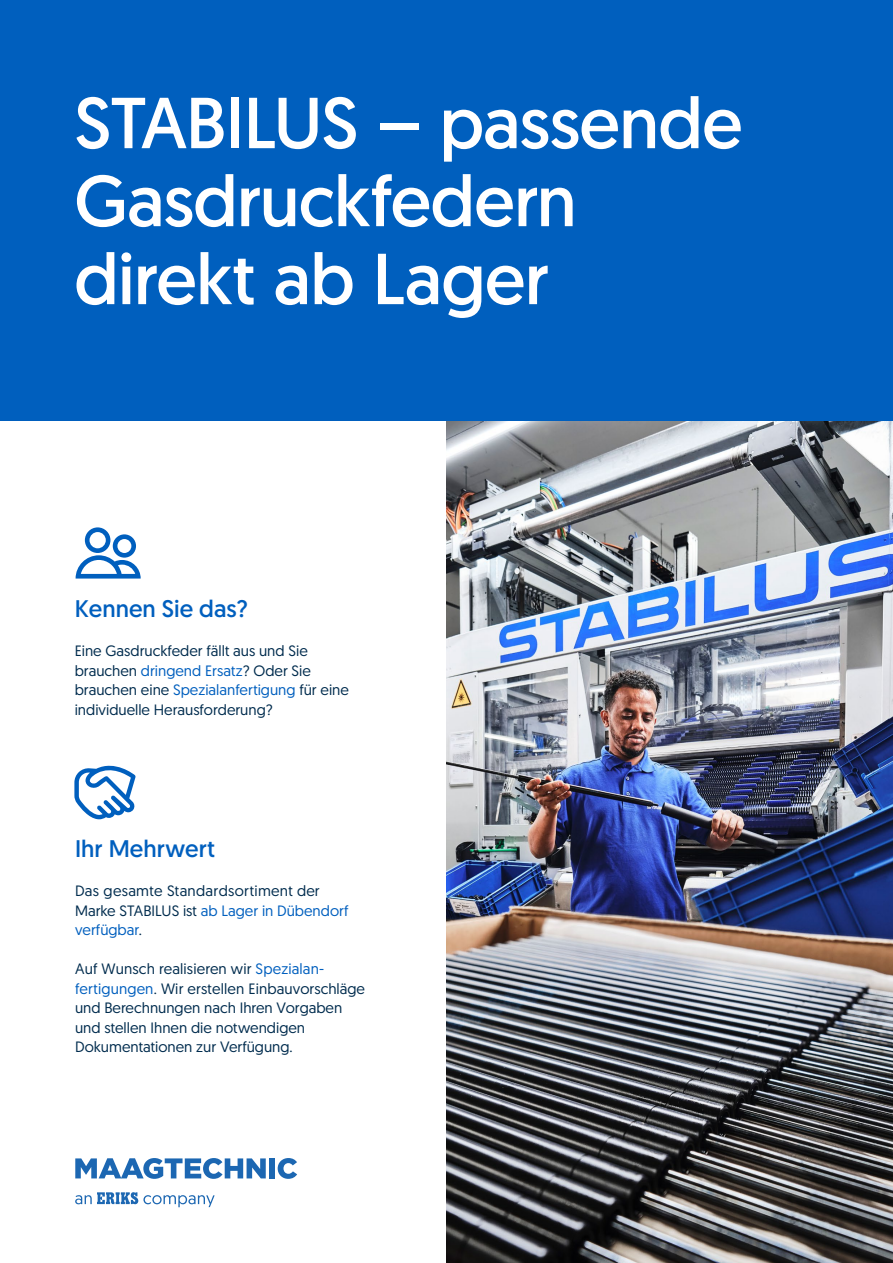
<style>
.page{position:relative;width:893px;height:1263px;background:#fff}
.page>*{position:absolute;margin:0;border:0;box-sizing:border-box;transform-origin:0 0}
.t1{font:72px/78px "Geomanist";letter-spacing:-.01em;color:#fff}
.t2{font:24px "Geomanist";color:#005fbe}
.t3{font:15px/19.5px "Geomanist";color:#002c4e}
.s1{color:#005fbe}
</style>
<div class="page">
<img style="left:446px;top:421px;width:447px;height:842px">
<div style="left:0;top:0;width:893px;height:421px;background:#005fbe"></div>
<svg style="left:75px;top:1158px;width:191px;height:21px"></svg>
<div style="left:269px;top:1158px;width:6px;height:20px;background:#1c67b2"></div>
<svg style="left:278px;top:1158px;width:19px;height:21px"></svg>
<svg style="left:75px;top:1192px;width:140px;height:15px"></svg>
<svg style="left:74px;top:765px;width:62px;height:54px"></svg>
<svg style="left:76px;top:527px;width:65px;height:51px"></svg>
<h1 class="t1" style="left:74px;top:83px;width:670px">STABILUS – passende<br>Gasdruckfedern direkt ab Lager</h1>
<h2 class="t2" style="left:75px;top:593px;width:175px">Kennen Sie das?</h2>
<p class="t3" style="left:75px;top:641px;width:276px">Eine Gasdruckfeder fällt aus und Sie brauchen <span class="s1">dringend Ersatz</span>? Oder Sie brauchen eine <span class="s1">Spezialanfertigung</span> für eine individuelle Herausforderung?</p>
<h2 class="t2" style="left:75px;top:833px;width:141px">Ihr Mehrwert</h2>
<p class="t3" style="left:75px;top:881px;width:275px">Das gesamte Standardsortiment der<br>Marke STABILUS ist <span class="s1">ab Lager in Dübendorf verfügbar</span>.</p>
<p class="t3" style="left:75px;top:959px;width:291px">Auf Wunsch realisieren wir <span class="s1">Spezialan&shy;fertigungen</span>. Wir erstellen Einbauvorschläge und Berechnungen nach Ihren Vorgaben und stellen Ihnen die notwendigen Dokumentationen zur Verfügung.</p>
</div>
